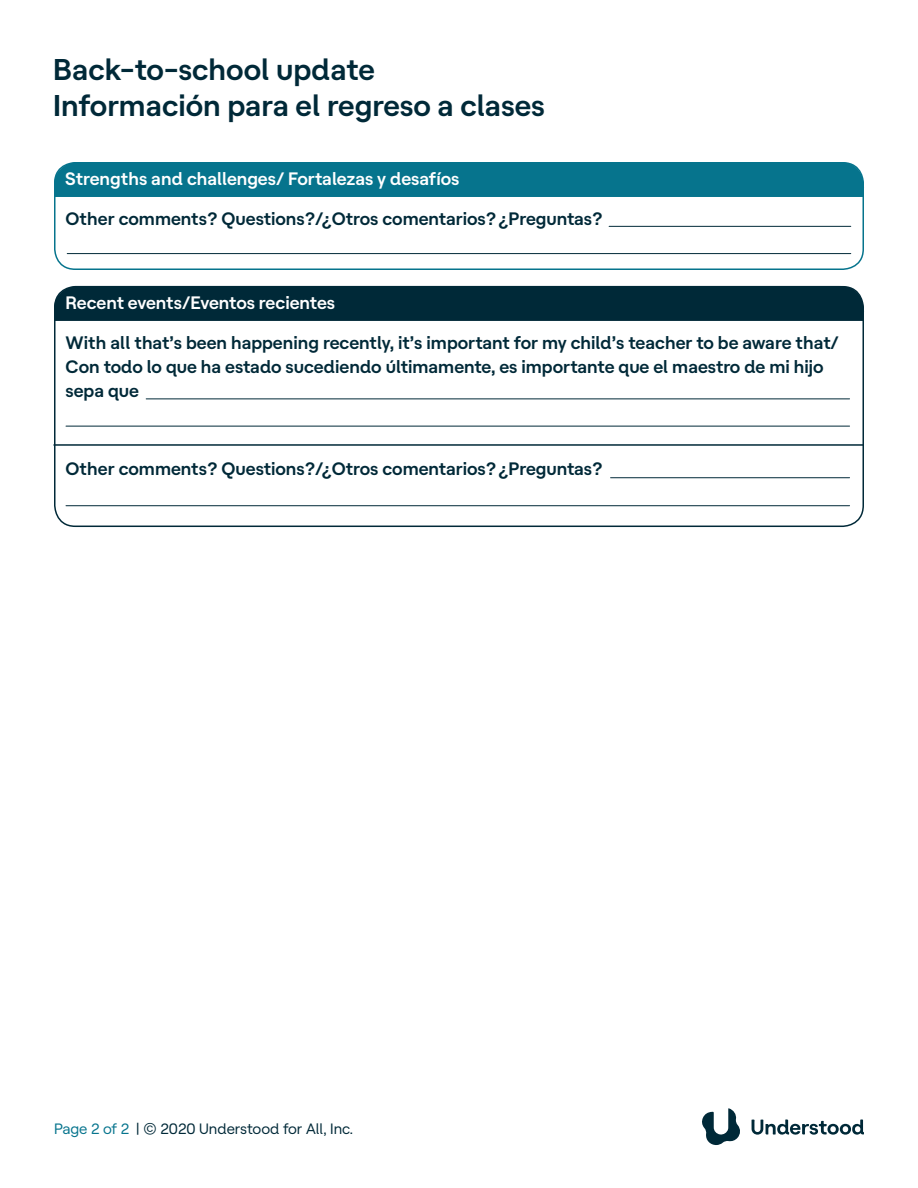
<style>
.page{position:relative;width:918px;height:1188px;background:#fff}
.page>*{position:absolute;margin:0;border:0;box-sizing:border-box;transform-origin:0 0}
.t1{font:600 30px/36px "Understood Sans";color:#002938}
.t2{font:600 18px/24px "Understood Sans";color:#002938}
.t3{font:600 18px "Understood Sans";letter-spacing:-.005em;color:#fff}
.t4{font:15px "Understood Sans";color:#002938}
.s1{color:#06748d}
</style>
<div class="page">
<div style="left:54px;top:162px;width:810px;height:35px;background:#06748d"></div>
<div style="left:54px;top:286px;width:809px;height:35px;background:#002938"></div>
<svg style="left:702px;top:1108px;width:38px;height:37px"></svg>
<svg style="left:752px;top:1119px;width:112px;height:16px"></svg>
<hr style="left:54px;top:444px;width:809px;height:2px;background:#002938">
<div style="left:54px;top:286px;width:810px;height:241px;border:2px solid #002938;border-radius:21px"></div>
<hr style="left:66px;top:426px;width:784px;height:1px;background:#002938">
<hr style="left:146px;top:399px;width:704px;height:1px;background:#002938">
<hr style="left:611px;top:477px;width:239px;height:1px;background:#002938">
<hr style="left:66px;top:505px;width:784px;height:1px;background:#002938">
<div style="left:54px;top:162px;width:810px;height:108px;border:2px solid #06748d;border-radius:20px"></div>
<hr style="left:67px;top:253px;width:784px;height:1px;background:#002938">
<hr style="left:609px;top:226px;width:242px;height:1px;background:#002938">
<h1 class="t1" style="left:53px;top:49px;width:493px">Back-to-school update<br>Información para el regreso a clases</h1>
<p class="t3" style="left:65px;top:165px;width:396px">Strengths and challenges/ Fortalezas y desafíos</p>
<p class="t2" style="left:66px;top:205px;width:539px">Other comments? Questions?/¿Otros comentarios? ¿Preguntas?</p>
<p class="t3" style="left:66px;top:289px;width:271px">Recent events/Eventos recientes</p>
<p class="t2" style="left:66px;top:329px;width:775px">With all that’s been happening recently, it’s important for my child’s teacher to be aware that/<br>Con todo lo que ha estado sucediendo últimamente, es importante que el maestro de mi hijo sepa que</p>
<p class="t2" style="left:66px;top:455px;width:539px">Other comments? Questions?/¿Otros comentarios? ¿Preguntas?</p>
<p class="t4" style="left:54px;top:1117px;width:301px"><span class="s1">Page 2 of 2</span> | © 2020 Understood for All, Inc.</p>
</div>
